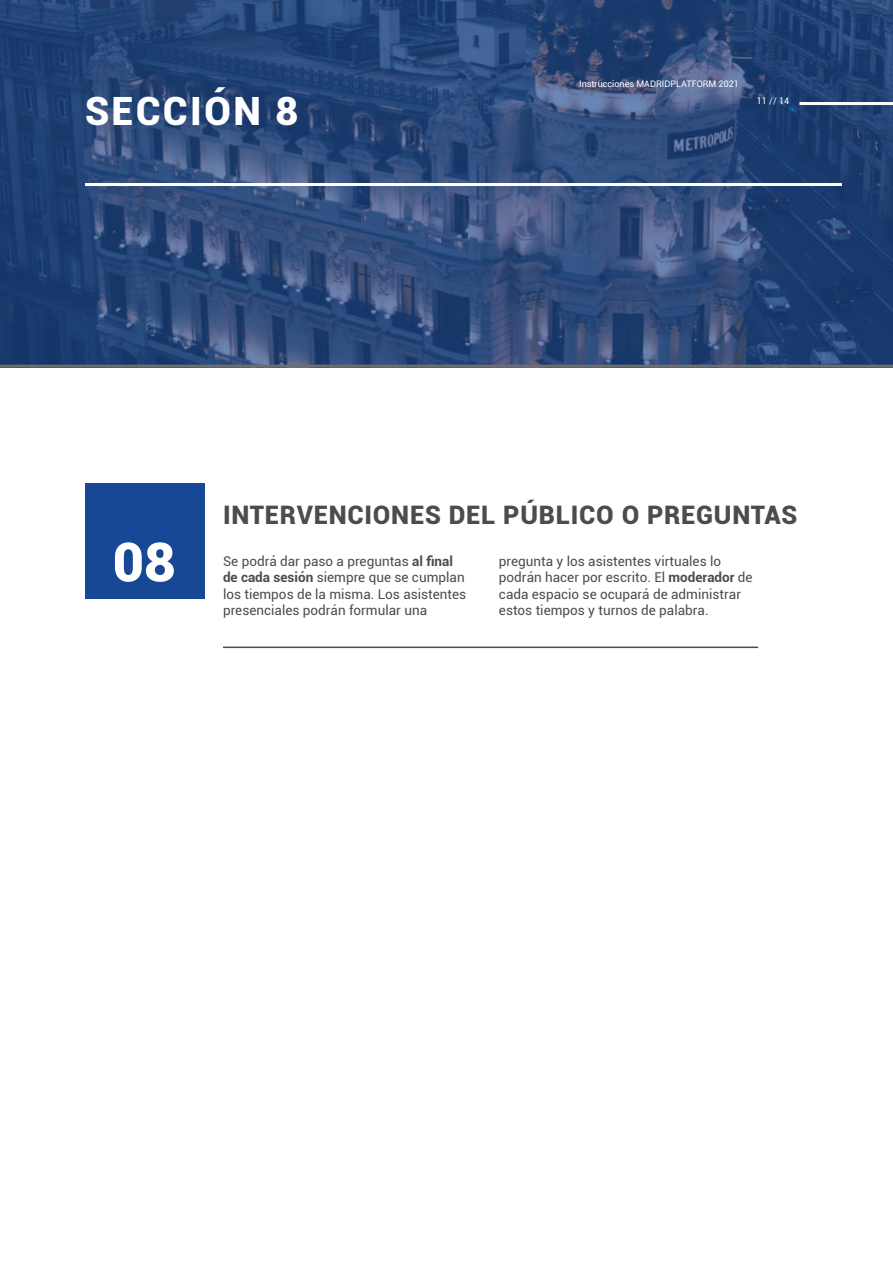
<style>
.page{position:relative;width:893px;height:1263px;background:#fff}
.page>*{position:absolute;margin:0;border:0;box-sizing:border-box;transform-origin:0 0}
.t1{font:900 54px "Roboto";color:#fff}
.Secciones{font:900 39px "Roboto";letter-spacing:.06em;color:#fff}
.t2{font:900 25.5px "Roboto";letter-spacing:.03em;color:#4b4c4d}
.Texto{font:13.5px/16.5px "Roboto";color:#4b4c4d}
.Numeración{font:9px "Roboto";color:#fff}
.s1{font-weight:700}
</style>
<div class="page">
<svg style="left:0;top:0;width:893px;height:365px;background:#2b4879"></svg>
<hr style="left:799px;top:102px;width:94px;height:3px;background:#fff">
<hr style="left:0;top:365px;width:893px;height:3px;background:#6c6d70">
<div style="left:85px;top:483px;width:120px;height:115px;background:#174895"></div>
<hr style="left:223px;top:647px;width:535px;height:1px;background:#4b4c4d">
<hr style="left:85px;top:183px;width:757px;height:3px;background:#fff">
<p class="Secciones" style="left:85px;top:83px;width:214px">SECCIÓN 8</p>
<p class="Numeración" style="left:104px;top:94px;width:34px">11 // 32</p>
<p class="Numeración" style="left:579px;top:77px;width:161px">Instrucciones MADRIDPLATFORM 2021</p>
<p class="Numeración" style="left:757px;top:94px;width:34px">11 // 14</p>
<p class="t1" style="left:113px;top:524px;width:64px">08</p>
<p class="t2" style="left:223px;top:497px;width:576px">INTERVENCIONES DEL PÚBLICO O PREGUNTAS</p>
<p class="Texto" style="left:223px;top:552px;width:245px">Se podrá dar paso a preguntas <span class="s1">al final de cada sesión</span> siempre que se cumplan los tiempos de la misma. Los asistentes presenciales podrán formular una</p>
<p class="Texto" style="left:499px;top:552px;width:255px">pregunta y los asistentes virtuales lo podrán hacer por escrito. El <span class="s1">moderador</span> de cada espacio se ocupará de administrar estos tiempos y turnos de palabra.</p>
</div>
